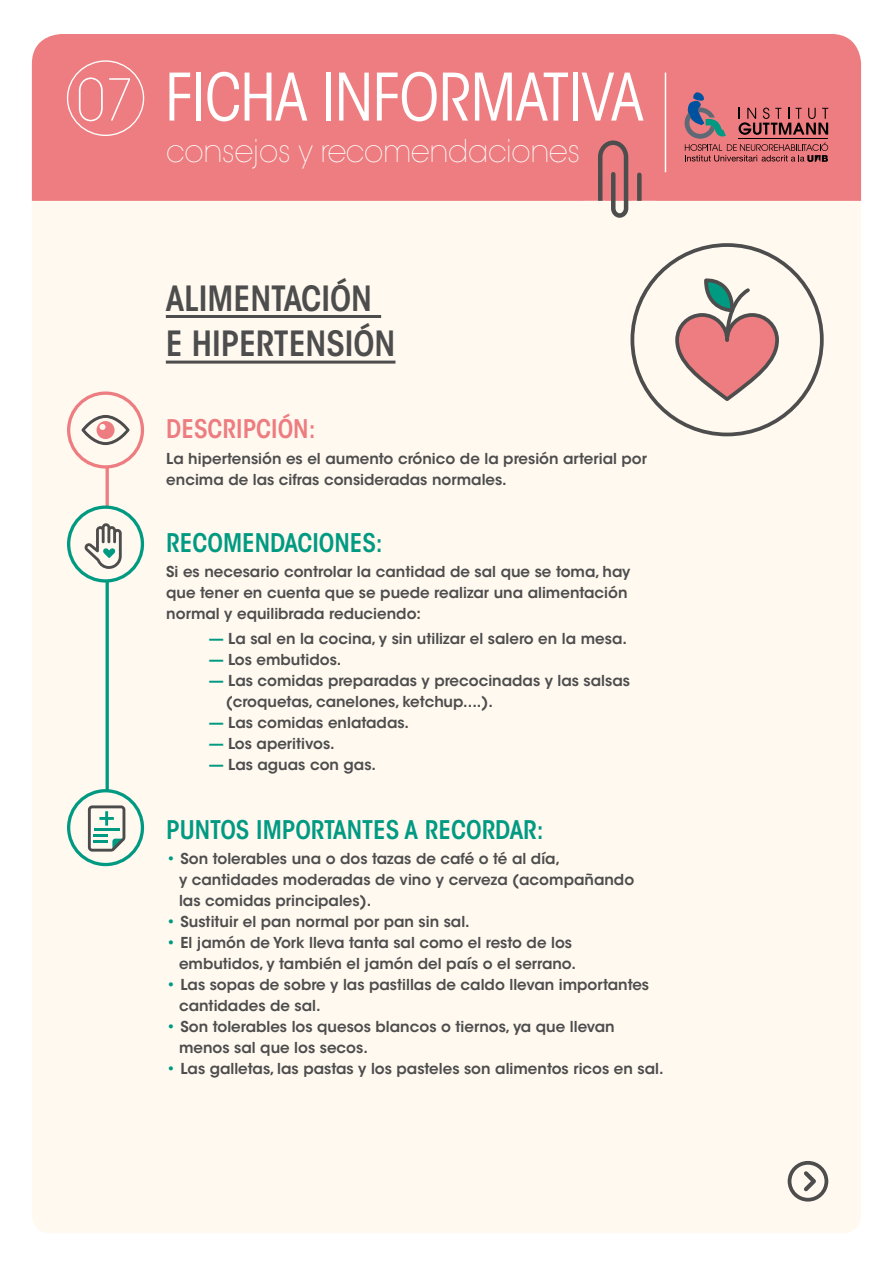
<style>
.page{position:relative;width:893px;height:1263px;background:#fff}
.page>*{position:absolute;margin:0;border:0;box-sizing:border-box;transform-origin:0 0}
.t1{font:condensed 64.8px "ITC Avant Garde Std";letter-spacing:-.01em;color:#fff}
.t2{font:200 condensed 57.3px "ITC Avant Garde Std";color:#fff}
.t3{font:600 condensed 34.5px/45.6px "ITC Avant Garde Std";color:#4d4d4d}
.t4{font:200 31.2px "ITC Avant Garde Std";letter-spacing:-.01em;color:#fff;scale:.96 1}
.t5{font:600 condensed 25.5px "ITC Avant Garde Std";color:#009a82}
.t6{font:600 condensed 25.5px "ITC Avant Garde Std";color:#ed7d80}
.t7{font:600 15px/21px "ITC Avant Garde Std";color:#4d4d4d}
.s1{color:#009a82}
</style>
<div class="page">
<div style="left:32px;top:201px;width:829px;height:1032px;background:#fff9f0"></div>
<div style="left:32px;top:34px;width:829px;height:167px;background:#ed7d80"></div>
<div style="left:67px;top:60px;width:77px;height:76px;border:1px solid #fff;border-radius:50%"></div>
<svg style="left:585px;top:138px;width:71px;height:120px"></svg>
<hr style="left:166px;top:315px;width:215px;height:3px;background:#4d4d4d">
<hr style="left:166px;top:361px;width:229px;height:3px;background:#4d4d4d">
<hr style="left:665px;top:73px;width:1px;height:99px;background:#fff">
<hr style="left:106px;top:404px;width:3px;height:162px;background:#ed7d80">
<hr style="left:106px;top:570px;width:3px;height:281px;background:#009a82">
<div style="left:69px;top:791px;width:73px;height:73px;background:#fff9f0;border-radius:50%"></div>
<div style="left:67px;top:789px;width:77px;height:77px;border:3px solid #009a82;border-radius:50%"></div>
<svg style="left:88px;top:805px;width:37px;height:47px"></svg>
<div style="left:69px;top:507px;width:73px;height:74px;background:#fff9f0;border-radius:50%"></div>
<div style="left:67px;top:505px;width:77px;height:78px;border:3px solid #009a82;border-radius:50%"></div>
<svg style="left:85px;top:523px;width:37px;height:46px"></svg>
<div style="left:788px;top:1161px;width:40px;height:40px;border:4px solid #4d4d4d;border-radius:50%"></div>
<svg style="left:800px;top:1167px;width:20px;height:28px"></svg>
<div style="left:69px;top:393px;width:73px;height:74px;background:#fff9f0;border-radius:50%"></div>
<div style="left:67px;top:391px;width:77px;height:78px;border:3px solid #ed7d80;border-radius:50%"></div>
<svg style="left:81px;top:415px;width:49px;height:30px"></svg>
<div style="left:630px;top:243px;width:194px;height:193px;border:4px solid #4d4d4d;border-radius:50%"></div>
<svg style="left:673px;top:277px;width:108px;height:127px"></svg>
<svg style="left:685px;top:92px;width:143px;height:70px;background:#bd6a6f"></svg>
<h2 class="t2" style="left:76px;top:67px;width:59px">07</h2>
<h1 class="t1" style="left:165px;top:58px;width:480px">FICHA INFORMATIVA</h1>
<h3 class="t4" style="left:166px;top:132px;width:433px">consejos y recomendaciones</h3>
<h3 class="t3" style="left:166px;top:275px;width:231px">ALIMENTACIÓN<br>E HIPERTENSIÓN</h3>
<h3 class="t6" style="left:166px;top:413px;width:151px">DESCRIPCIÓN:</h3>
<p class="t7" style="left:166px;top:448px;width:482px">La hipertensión es el aumento crónico de la presión arterial por encima de las cifras consideradas normales.</p>
<h3 class="t5" style="left:166px;top:526px;width:218px">RECOMENDACIONES:</h3>
<p class="t7" style="left:166px;top:561px;width:466px">Si es necesario controlar la cantidad de sal que se toma, hay que tener en cuenta que se puede realizar una alimentación normal y equilibrada reduciendo:</p>
<p class="t7" style="left:209px;top:628px;width:420px"><span class="s1">—</span> La sal en la cocina, y sin utilizar el salero en la mesa.</p>
<p class="t7" style="left:209px;top:649px;width:134px"><span class="s1">—</span> Los embutidos.</p>
<p class="t7" style="left:226px;top:670px;width:406px;text-indent:-17px"><span class="s1">—</span> Las comidas preparadas y precocinadas y las salsas (croquetas, canelones, ketchup....).</p>
<p class="t7" style="left:209px;top:712px;width:202px"><span class="s1">—</span> Las comidas enlatadas.</p>
<p class="t7" style="left:209px;top:733px;width:127px"><span class="s1">—</span> Los aperitivos.</p>
<p class="t7" style="left:209px;top:754px;width:169px"><span class="s1">—</span> Las aguas con gas.</p>
<h3 class="t5" style="left:166px;top:813px;width:379px">PUNTOS IMPORTANTES A RECORDAR:</h3>
<p class="t7" style="left:179px;top:848px;width:457px;text-indent:-13px"><span class="s1">•</span> Son tolerables una o dos tazas de café o té al día,<br>y cantidades moderadas de vino y cerveza (acompañando las comidas principales).</p>
<p class="t7" style="left:166px;top:911px;width:305px"><span class="s1">•</span> Sustituir el pan normal por pan sin sal.</p>
<p class="t7" style="left:166px;top:932px;width:411px;text-align:right"><span class="s1">•</span> El jamón de York lleva tanta sal como el resto de los embutidos, y también el jamón del país o el serrano.</p>
<p class="t7" style="left:179px;top:974px;width:472px;text-indent:-13px"><span class="s1">•</span> Las sopas de sobre y las pastillas de caldo llevan importantes cantidades de sal.</p>
<p class="t7" style="left:179px;top:1016px;width:437px;text-indent:-13px"><span class="s1">•</span> Son tolerables los quesos blancos o tiernos, ya que llevan menos sal que los secos.</p>
<p class="t7" style="left:166px;top:1058px;width:499px"><span class="s1">•</span> Las galletas, las pastas y los pasteles son alimentos ricos en sal.</p>
</div>
